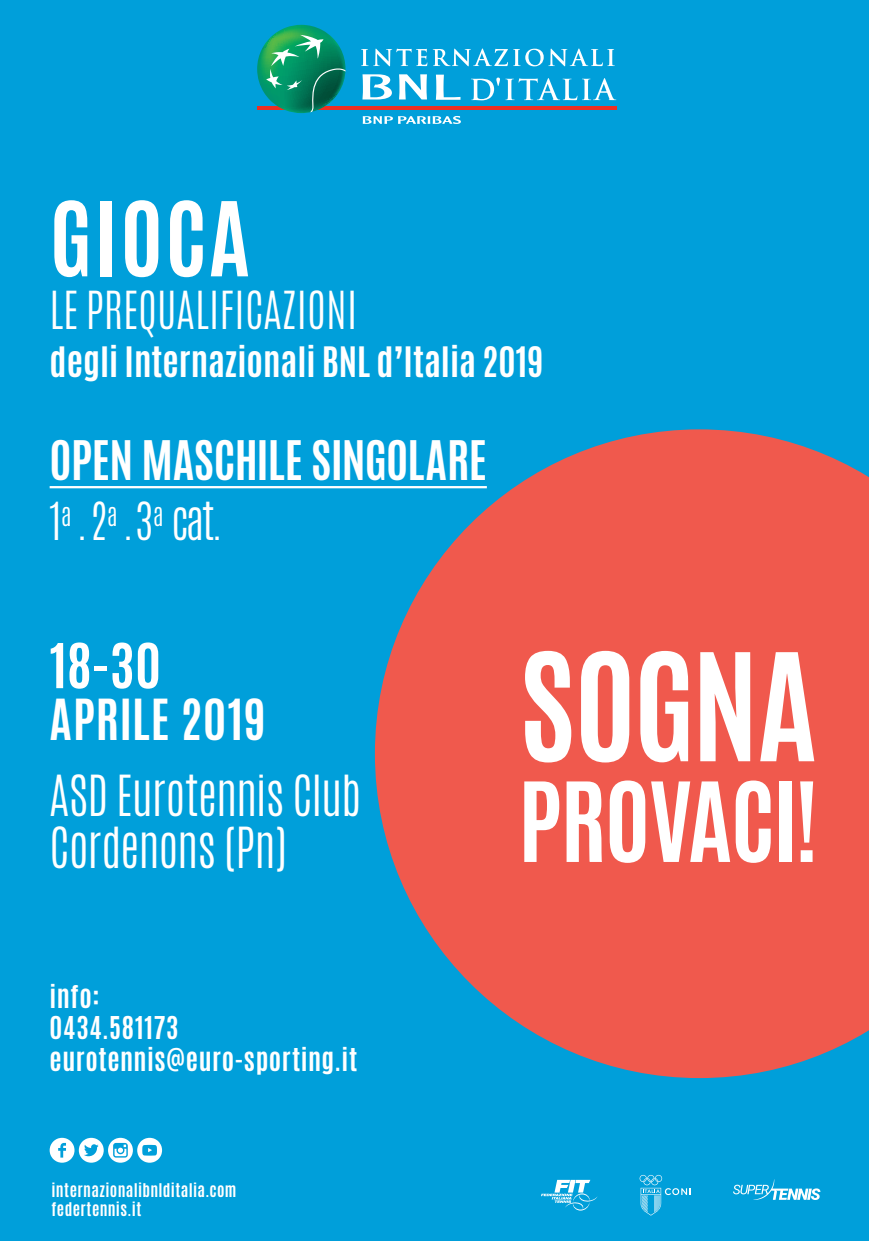
<style>
.page{position:relative;width:869px;height:1241px;background:#fff}
.page>*{position:absolute;margin:0;border:0;box-sizing:border-box;transform-origin:0 0}
.t1{font:700 126.88px "Antonio";letter-spacing:-.015em;color:#fff}
.t2{font:700 93.62px "Antonio";letter-spacing:-.02em;color:#fff}
.t3{font:700 87.5px "Antonio";letter-spacing:.025em;color:#fff}
.t4{font:700 52.5px "Antonio";color:#fff}
.t5{font:300 47.25px "Antonio";letter-spacing:-.02em;color:#fff}
.t6{font:700 47.25px "Antonio";letter-spacing:.02em;color:#fff}
.t7{font:700 45.5px "Antonio";letter-spacing:-.015em;color:#fff}
.t8{font:300 43.75px "Antonio";color:#fff}
.t9{font:700 35px "Antonio";color:#fff}
.t10{font:700 26.25px "Antonio";letter-spacing:.025em;color:#fff}
.t11{font:700 15.75px "Antonio";letter-spacing:.02em;color:#fff}
</style>
<div class="page">
<div style="left:0;top:0;width:868px;height:1240px;background:#009fda"></div>
<svg style="left:375px;top:429px;width:493px;height:648px;fill:#f0594d"></svg>
<hr style="left:257px;top:106px;width:359px;height:3px;background:#ee2e22">
<svg style="left:362px;top:116px;width:98px;height:8px"></svg>
<svg style="left:362px;top:74px;width:30px;height:25px"></svg>
<svg style="left:399px;top:74px;width:28px;height:25px"></svg>
<svg style="left:435px;top:75px;width:25px;height:25px"></svg>
<svg style="left:471px;top:78px;width:145px;height:22px"></svg>
<svg style="left:361px;top:48px;width:146px;height:18px"></svg>
<svg style="left:513px;top:48px;width:101px;height:18px"></svg>
<svg style="left:257px;top:25px;width:88px;height:88px"></svg>
<hr style="left:50px;top:486px;width:436px;height:2px;background:#fff">
<svg style="left:541px;top:1179px;width:56px;height:31px"></svg>
<svg style="left:639px;top:1174px;width:51px;height:41px"></svg>
<svg style="left:733px;top:1179px;width:87px;height:20px"></svg>
<svg style="left:50px;top:1137px;width:112px;height:25px"></svg>
<p class="t3" style="left:50px;top:173px;width:202px">GIOCA</p>
<p class="t8" style="left:50px;top:279px;width:309px">LE PREQUALIFICAZIONI</p>
<p class="t9" style="left:50px;top:335px;width:495px">degli Internazionali BNL d’Italia 2019</p>
<p class="t7" style="left:50px;top:426px;width:438px">OPEN MASCHILE SINGOLARE</p>
<p class="t8" style="left:50px;top:490px;width:175px">1<sup>a</sup> . 2<sup>a</sup> . 3<sup>a</sup> cat.</p>
<p class="t4" style="left:50px;top:626px;width:113px">18-30</p>
<p class="t6" style="left:50px;top:683px;width:218px">APRILE 2019</p>
<p class="t5" style="left:50px;top:762px;width:313px">ASD Eurotennis Club</p>
<p class="t5" style="left:50px;top:813px;width:239px">Cordenons (Pn)</p>
<p class="t1" style="left:519px;top:611px;width:300px">SOGNA</p>
<p class="t2" style="left:518px;top:751px;width:301px">PROVACI!</p>
<p class="t10" style="left:50px;top:976px;width:51px">info:</p>
<p class="t10" style="left:50px;top:1008px;width:130px">0434.581173</p>
<p class="t10" style="left:50px;top:1039px;width:309px">eurotennis@euro-sporting.it</p>
<p class="t11" style="left:51px;top:1178px;width:186px">internazionalibnlditalia.com</p>
<p class="t11" style="left:51px;top:1197px;width:91px">federtennis.it</p>
</div>
